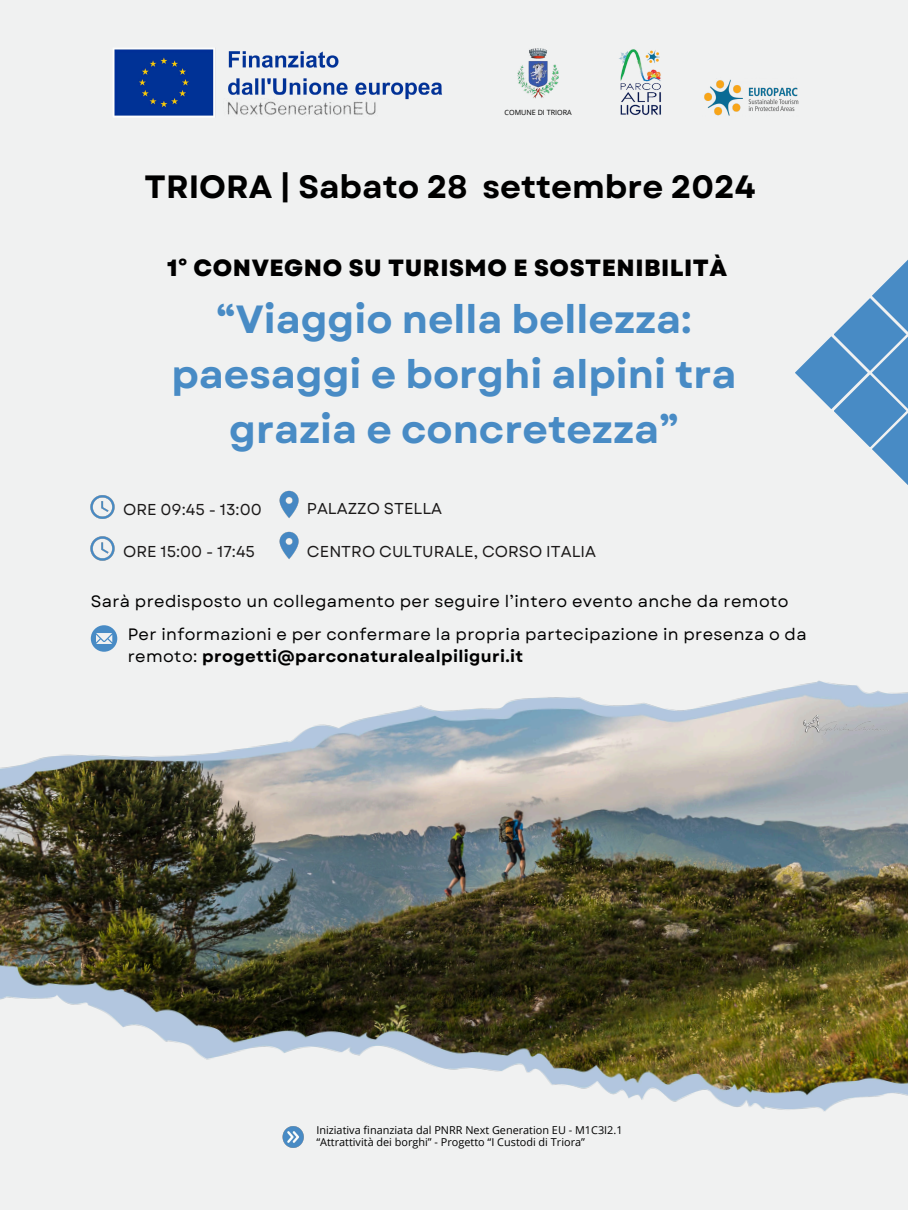
<style>
.page{position:relative;width:908px;height:1210px;background:#fff}
.page>*{position:absolute;margin:0;border:0;box-sizing:border-box;transform-origin:0 0}
.t1{font:700 39.27px/54.9px "Garet";color:#488bc5;text-align:center}
.t2{font:700 32.2px "Garet";color:#000}
.t3{font:800 23.45px "Garet";letter-spacing:.02em;color:#000}
.t4{font:16.45px/21.3px "Garet";letter-spacing:.02em;color:#000}
.t5{font:15.79px "Garet";color:#1b1919}
.t6{font:15.75px "Garet";color:#1b1919}
.t7{font:10.88px/12.2px "Open Sans";color:#000}
.t8{font:7.17px "Open Sans";color:#000}
.s1{font-weight:700}
</style>
<div class="page">
<div style="left:0;top:0;width:907px;height:1210px;background:#f0f1f1"></div>
<img style="left:0;top:680px;width:907px;height:431px">
<div style="left:871px;top:336px;width:36px;height:73px;background:#488bc5"></div>
<svg style="left:872px;top:261px;width:35px;height:70px"></svg>
<svg style="left:795px;top:298px;width:111px;height:149px"></svg>
<svg style="left:871px;top:412px;width:36px;height:72px;fill:#488bc5"></svg>
<img style="left:619px;top:49px;width:42px;height:66px">
<img style="left:517px;top:49px;width:41px;height:50px">
<img style="left:227px;top:101px;width:149px;height:15px">
<img style="left:113px;top:48px;width:102px;height:69px">
<img style="left:228px;top:51px;width:215px;height:48px">
<img style="left:704px;top:79px;width:94px;height:37px">
<svg style="left:91px;top:625px;width:26px;height:27px"></svg>
<img style="left:91px;top:495px;width:24px;height:24px">
<img style="left:279px;top:490px;width:20px;height:28px">
<img style="left:279px;top:531px;width:20px;height:28px">
<img style="left:91px;top:536px;width:24px;height:25px">
<img style="left:282px;top:1126px;width:22px;height:22px">
<img style="left:801px;top:713px;width:93px;height:25px">
<p class="t8" style="left:504px;top:107px;width:69px">COMUNE DI TRIORA</p>
<h2 class="t2" style="left:145px;top:164px;width:612px">TRIORA | Sabato 28 settembre 2024</h2>
<h3 class="t3" style="left:167px;top:251px;width:561px">1° CONVEGNO SU TURISMO E SOSTENIBILITÀ</h3>
<h1 class="t1" style="left:171px;top:292px;width:566px">“Viaggio nella bellezza: paesaggi e borghi alpini tra grazia e concretezza”</h1>
<p class="t5" style="left:123px;top:498px;width:140px">ORE 09:45 - 13:00</p>
<p class="t6" style="left:307px;top:497px;width:137px">PALAZZO STELLA</p>
<p class="t6" style="left:123px;top:540px;width:133px">ORE 15:00 - 17:45</p>
<p class="t6" style="left:307px;top:540px;width:290px">CENTRO CULTURALE, CORSO ITALIA</p>
<p class="t4" style="left:91px;top:590px;width:699px">Sarà predisposto un collegamento per seguire l’intero evento anche da remoto</p>
<p class="t4" style="left:128px;top:624px;width:680px">Per informazioni e per confermare la propria partecipazione in presenza o da remoto: <span class="s1">progetti@parconaturalealpiliguri.it</span></p>
<p class="t7" style="left:316px;top:1124px;width:307px">Iniziativa finanziata dal PNRR Next Generation EU - M1C3I2.1 “Attrattività dei borghi” - Progetto “I Custodi di Triora”</p>
</div>
